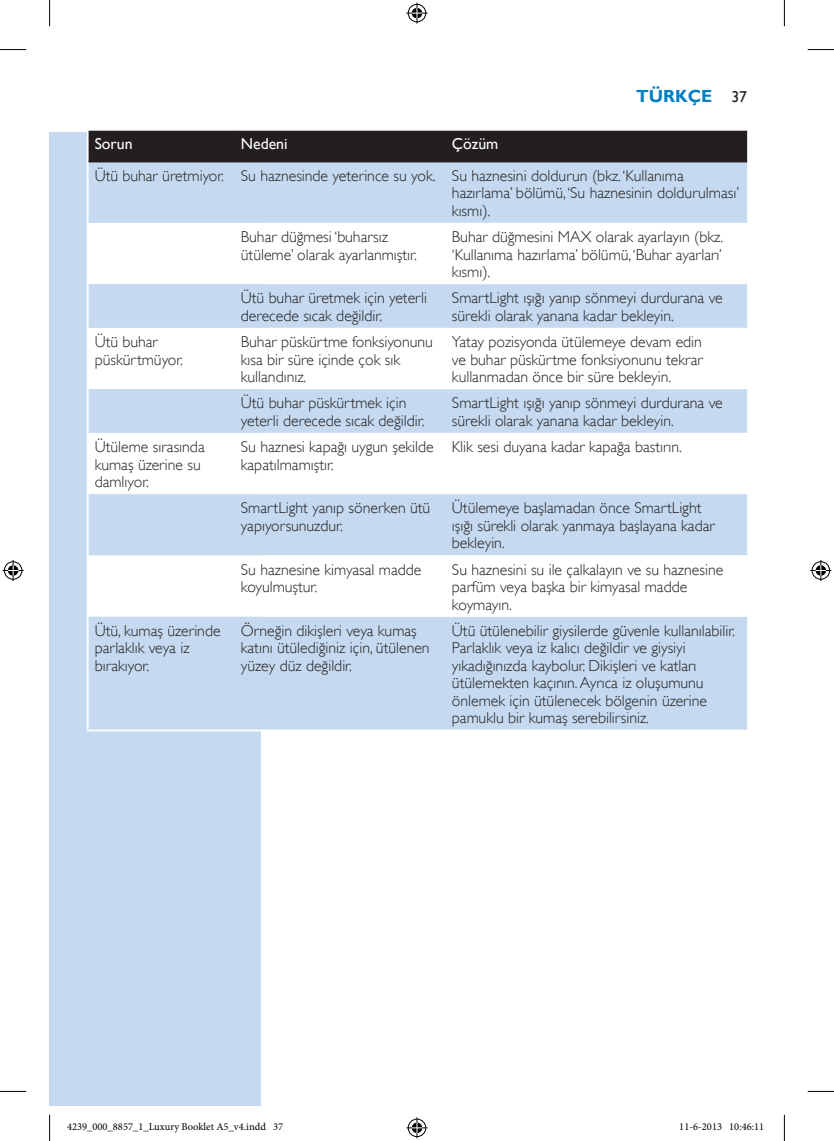
<style>
.page{position:relative;width:834px;height:1141px;background:#fff}
.page>*{position:absolute;margin:0;border:0;box-sizing:border-box;transform-origin:0 0}
.t1{font:700 17.5px "Gill Sans Alt One WGL";color:#007ec4}
.t2{font:15.75px/17.5px "Gill Sans Alt One WGL Light";color:#231f20}
.t3{font:15.75px "Gill Sans Alt One WGL";color:#fff}
.t4{font:10.5px "Minion Pro";color:#000}
.s1{font-weight:400;font-size:15.75px;color:#231f20}
</style>
<div class="page">
<div style="left:50px;top:132px;width:210px;height:974px;background:#c5daf0"></div>
<div style="left:89px;top:131px;width:658px;height:30px;background:#231f20"></div>
<div style="left:89px;top:162px;width:658px;height:567px;background:#c5daf0"></div>
<svg style="left:89px;top:223px;width:658px;height:394px"></svg>
<hr style="left:87px;top:131px;width:2px;height:31px;background:#fff">
<hr style="left:87px;top:162px;width:2px;height:61px;background:#fff">
<hr style="left:87px;top:223px;width:2px;height:61px;background:#fff">
<hr style="left:87px;top:284px;width:2px;height:44px;background:#fff">
<hr style="left:87px;top:328px;width:2px;height:61px;background:#fff">
<hr style="left:87px;top:389px;width:2px;height:44px;background:#fff">
<hr style="left:87px;top:433px;width:2px;height:61px;background:#fff">
<hr style="left:87px;top:494px;width:2px;height:61px;background:#fff">
<hr style="left:87px;top:555px;width:2px;height:62px;background:#fff">
<hr style="left:87px;top:617px;width:2px;height:112px;background:#fff">
<hr style="left:87px;top:729px;width:147px;height:2px;background:#fff">
<hr style="left:234px;top:729px;width:211px;height:2px;background:#fff">
<hr style="left:89px;top:161px;width:145px;height:1px;background:#231f20">
<hr style="left:234px;top:161px;width:211px;height:1px;background:#231f20">
<hr style="left:445px;top:161px;width:302px;height:1px;background:#231f20">
<svg style="left:0;top:49px;width:26px;height:1px"></svg>
<svg style="left:807px;top:49px;width:26px;height:1px"></svg>
<svg style="left:0;top:1091px;width:26px;height:1px"></svg>
<svg style="left:807px;top:1091px;width:26px;height:1px"></svg>
<svg style="left:49px;top:0;width:1px;height:26px"></svg>
<svg style="left:49px;top:1115px;width:1px;height:26px"></svg>
<svg style="left:783px;top:0;width:1px;height:26px"></svg>
<svg style="left:783px;top:1115px;width:1px;height:26px"></svg>
<svg style="left:406px;top:3px;width:21px;height:21px"></svg>
<svg style="left:406px;top:1117px;width:21px;height:21px"></svg>
<svg style="left:3px;top:560px;width:21px;height:21px"></svg>
<svg style="left:810px;top:560px;width:21px;height:21px"></svg>
<p class="t1" style="left:636px;top:84px;width:112px">Türkçe <span class="s1">37</span></p>
<p class="t3" style="left:95px;top:133px;width:39px">Sorun</p>
<p class="t3" style="left:241px;top:133px;width:48px">Nedeni</p>
<p class="t3" style="left:452px;top:133px;width:48px">Çözüm</p>
<p class="t2" style="left:452px;top:167px;width:288px;text-indent:-357px">Ütü buhar üretmiyor. Su haznesinde yeterince su yok. Su haznesini doldurun (bkz.‘Kullanıma hazırlama’ bölümü,‘Su haznesinin doldurulması’ kısmı).</p>
<p class="t2" style="left:241px;top:228px;width:177px">Buhar düğmesi ‘buharsız ütüleme’ olarak ayarlanmıştır.</p>
<p class="t2" style="left:452px;top:228px;width:273px;text-align:justify">Buhar düğmesini MAX olarak ayarlayın (bkz. ‘Kullanıma hazırlama’ bölümü,‘Buhar ayarları’ kısmı).</p>
<p class="t2" style="left:241px;top:289px;width:188px">Ütü buhar üretmek için yeterli derecede sıcak değildir.</p>
<p class="t2" style="left:452px;top:289px;width:272px">SmartLight ışığı yanıp sönmeyi durdurana ve sürekli olarak yanana kadar bekleyin.</p>
<p class="t2" style="left:95px;top:333px;width:90px">Ütü buhar püskürtmüyor.</p>
<p class="t2" style="left:241px;top:333px;width:193px">Buhar püskürtme fonksiyonunu kısa bir süre içinde çok sık kullandınız.</p>
<p class="t2" style="left:452px;top:333px;width:252px;text-align:justify">Yatay pozisyonda ütülemeye devam edin ve buhar püskürtme fonksiyonunu tekrar kullanmadan önce bir süre bekleyin.</p>
<p class="t2" style="left:241px;top:394px;width:185px">Ütü buhar püskürtmek için yeterli derecede sıcak değildir.</p>
<p class="t2" style="left:452px;top:394px;width:272px">SmartLight ışığı yanıp sönmeyi durdurana ve sürekli olarak yanana kadar bekleyin.</p>
<p class="t2" style="left:95px;top:438px;width:111px">Ütüleme sırasında kumaş üzerine su damlıyor.</p>
<p class="t2" style="left:241px;top:438px;width:194px">Su haznesi kapağı uygun şekilde kapatılmamıştır.</p>
<p class="t2" style="left:452px;top:438px;width:231px">Klik sesi duyana kadar kapağa bastırın.</p>
<p class="t2" style="left:241px;top:499px;width:191px">SmartLight yanıp sönerken ütü yapıyorsunuzdur.</p>
<p class="t2" style="left:452px;top:499px;width:264px">Ütülemeye başlamadan önce SmartLight ışığı sürekli olarak yanmaya başlayana kadar bekleyin.</p>
<p class="t2" style="left:241px;top:561px;width:182px">Su haznesine kimyasal madde koyulmuştur.</p>
<p class="t2" style="left:452px;top:561px;width:273px">Su haznesini su ile çalkalayın ve su haznesine parfüm veya başka bir kimyasal madde koymayın.</p>
<p class="t2" style="left:95px;top:622px;width:127px">Ütü, kumaş üzerinde parlaklık veya iz bırakıyor.</p>
<p class="t2" style="left:241px;top:622px;width:190px">Örneğin dikişleri veya kumaş katını ütülediğiniz için, ütülenen yüzey düz değildir.</p>
<p class="t2" style="left:452px;top:622px;width:284px">Ütü ütülenebilir giysilerde güvenle kullanılabilir.<br>Parlaklık veya iz kalıcı değildir ve giysiyi yıkadığınızda kaybolur. Dikişleri ve katları ütülemekten kaçının.Ayrıca iz oluşumunu önlemek için ütülenecek bölgenin üzerine pamuklu bir kumaş serebilirsiniz.</p>
<p class="t4" style="left:67px;top:1120px;width:217px">4239_000_8857_1_Luxury Booklet A5_v4.indd 37</p>
<p class="t4" style="left:679px;top:1120px;width:86px">11-6-2013 10:46:11</p>
</div>
